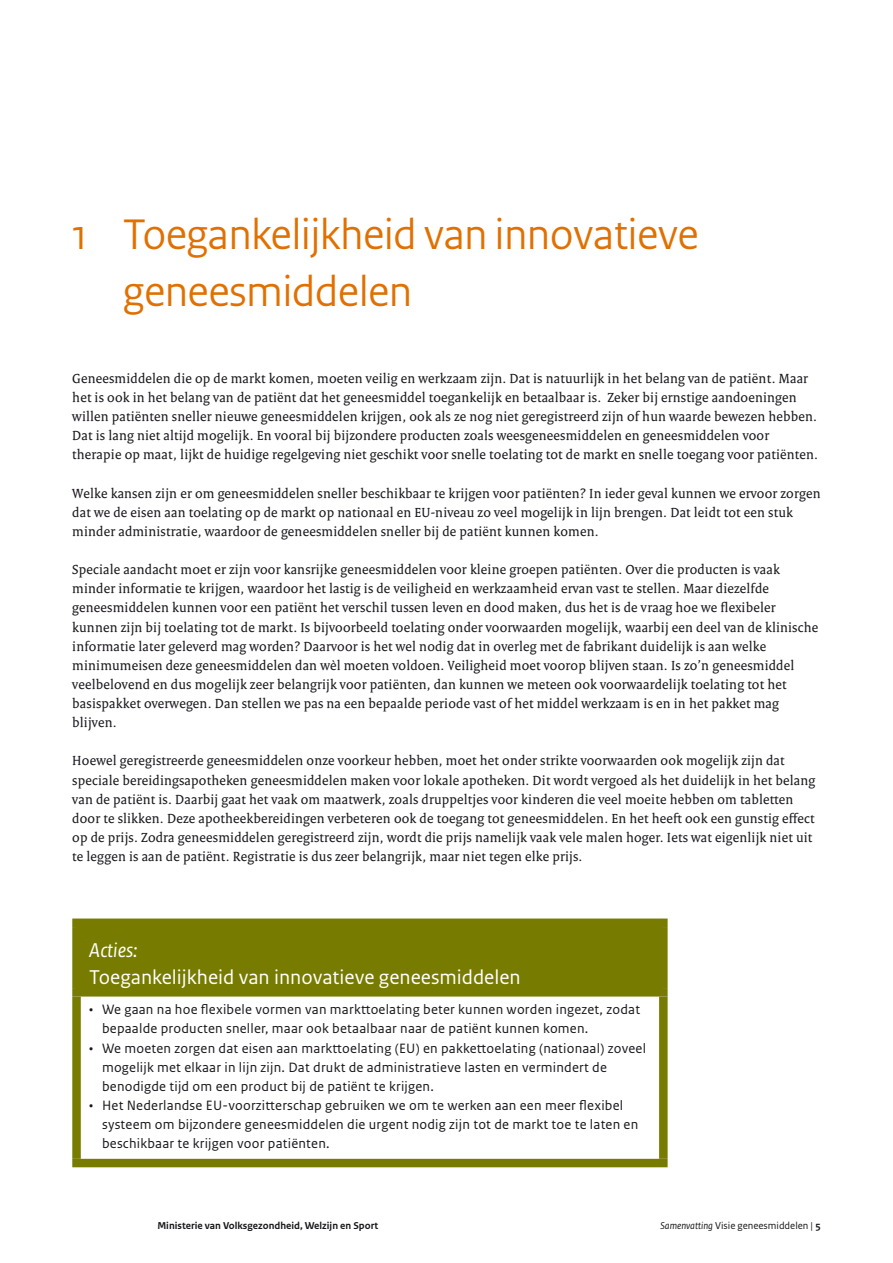
<style>
.page{position:relative;width:893px;height:1263px;background:#fff}
.page>*{position:absolute;margin:0;border:0;box-sizing:border-box;transform-origin:0 0}
.t1{font:45px/57.4px "Rijksoverheid Sans Heading";color:#e17000}
.t2{font:21px "Rijksoverheid Sans Text";color:#fff}
.t3{font:italic 21px "Rijksoverheid Sans Text";color:#fff}
.t4{font:14.25px/19.2px "Rijksoverheid Serif";letter-spacing:.015em;color:#1a171c}
.t5{font:14.25px/19.2px "Rijksoverheid Sans Text";letter-spacing:.015em;color:#1a171c}
.t6{font:700 10.5px "Rijksoverheid Sans Text";color:#1a171c}
.t7{font:10.5px "Rijksoverheid Sans Text";color:#1a171c}
.s1{font-style:italic}
.s2{font-weight:700}
</style>
<div class="page">
<div style="left:77px;top:923px;width:586px;height:69px;background:#777c00"></div>
<div style="left:72px;top:918px;width:596px;height:9px;background:#777c00"></div>
<div style="left:72px;top:927px;width:9px;height:61px;background:#777c00"></div>
<div style="left:659px;top:927px;width:9px;height:61px;background:#777c00"></div>
<div style="left:72px;top:988px;width:596px;height:8px;background:#777c00"></div>
<div style="left:72px;top:996px;width:9px;height:163px;background:#777c00"></div>
<div style="left:659px;top:996px;width:9px;height:163px;background:#777c00"></div>
<div style="left:72px;top:1159px;width:596px;height:8px;background:#777c00"></div>
<h1 class="t1" style="left:123px;top:206px;width:577px;text-indent:-51px">1 Toegankelijkheid van innovatieve geneesmiddelen</h1>
<p class="t4" style="left:72px;top:368px;width:747px">Geneesmiddelen die op de markt komen, moeten veilig en werkzaam zijn. Dat is natuurlijk in het belang van de patiënt. Maar het is ook in het belang van de patiënt dat het geneesmiddel toegankelijk en betaalbaar is. Zeker bij ernstige aandoeningen willen patiënten sneller nieuwe geneesmiddelen krijgen, ook als ze nog niet geregistreerd zijn of hun waarde bewezen hebben.<br>Dat is lang niet altijd mogelijk. En vooral bij bijzondere producten zoals weesgeneesmiddelen en geneesmiddelen voor therapie op maat, lijkt de huidige regelgeving niet geschikt voor snelle toelating tot de markt en snelle toegang voor patiënten.</p>
<p class="t4" style="left:72px;top:483px;width:750px">Welke kansen zijn er om geneesmiddelen sneller beschikbaar te krijgen voor patiënten? In ieder geval kunnen we ervoor zorgen dat we de eisen aan toelating op de markt op nationaal en EU-niveau zo veel mogelijk in lijn brengen. Dat leidt tot een stuk minder administratie, waardoor de geneesmiddelen sneller bij de patiënt kunnen komen.</p>
<p class="t4" style="left:72px;top:560px;width:747px">Speciale aandacht moet er zijn voor kansrijke geneesmiddelen voor kleine groepen patiënten. Over die producten is vaak minder informatie te krijgen, waardoor het lastig is de veiligheid en werkzaamheid ervan vast te stellen. Maar diezelfde geneesmiddelen kunnen voor een patiënt het verschil tussen leven en dood maken, dus het is de vraag hoe we flexibeler kunnen zijn bij toelating tot de markt. Is bijvoorbeeld toelating onder voorwaarden mogelijk, waarbij een deel van de klinische informatie later geleverd mag worden? Daarvoor is het wel nodig dat in overleg met de fabrikant duidelijk is aan welke minimumeisen deze geneesmiddelen dan wèl moeten voldoen. Veiligheid moet voorop blijven staan. Is zo’n geneesmiddel veelbelovend en dus mogelijk zeer belangrijk voor patiënten, dan kunnen we meteen ook voorwaardelijk toelating tot het basispakket overwegen. Dan stellen we pas na een bepaalde periode vast of het middel werkzaam is en in het pakket mag blijven.</p>
<p class="t4" style="left:72px;top:751px;width:744px">Hoewel geregistreerde geneesmiddelen onze voorkeur hebben, moet het onder strikte voorwaarden ook mogelijk zijn dat speciale bereidingsapotheken geneesmiddelen maken voor lokale apotheken. Dit wordt vergoed als het duidelijk in het belang van de patiënt is. Daarbij gaat het vaak om maatwerk, zoals druppeltjes voor kinderen die veel moeite hebben om tabletten door te slikken. Deze apotheekbereidingen verbeteren ook de toegang tot geneesmiddelen. En het heeft ook een gunstig effect op de prijs. Zodra geneesmiddelen geregistreerd zijn, wordt die prijs namelijk vaak vele malen hoger. Iets wat eigenlijk niet uit te leggen is aan de patiënt. Registratie is dus zeer belangrijk, maar niet tegen elke prijs.</p>
<h2 class="t3" style="left:89px;top:938px;width:50px">Acties:</h2>
<h2 class="t2" style="left:89px;top:965px;width:433px">Toegankelijkheid van innovatieve geneesmiddelen</h2>
<p class="t5" style="left:102px;top:1000px;width:539px;text-indent:-13px">• We gaan na hoe flexibele vormen van markttoelating beter kunnen worden ingezet, zodat bepaalde producten sneller, maar ook betaalbaar naar de patiënt kunnen komen.</p>
<p class="t5" style="left:102px;top:1038px;width:545px;text-indent:-13px">• We moeten zorgen dat eisen aan markttoelating (EU) en pakkettoelating (nationaal) zoveel mogelijk met elkaar in lijn zijn. Dat drukt de administratieve lasten en vermindert de benodigde tijd om een product bij de patiënt te krijgen.</p>
<p class="t5" style="left:102px;top:1096px;width:538px;text-indent:-13px">• Het Nederlandse EU-voorzitterschap gebruiken we om te werken aan een meer flexibel systeem om bijzondere geneesmiddelen die urgent nodig zijn tot de markt toe te laten en beschikbaar te krijgen voor patiënten.</p>
<p class="t6" style="left:157px;top:1219px;width:222px">Ministerie van Volksgezondheid, Welzijn en Sport</p>
<p class="t7" style="left:660px;top:1219px;width:162px"><span class="s1">Samenvatting</span> Visie geneesmiddelen | <span class="s2">5</span></p>
</div>
